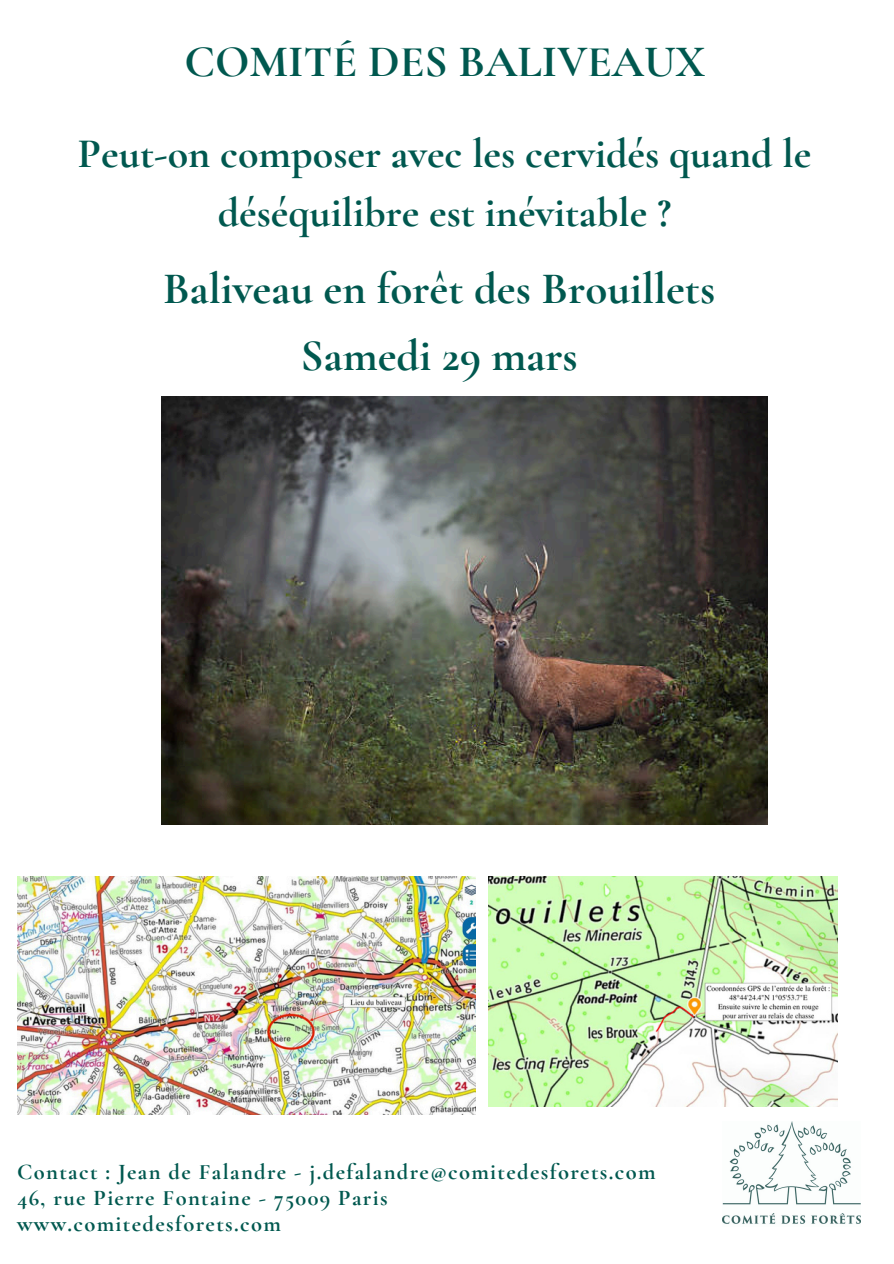
<style>
.page{position:relative;width:894px;height:1264px;background:#fff}
.page>*{position:absolute;margin:0;border:0;box-sizing:border-box;transform-origin:0 0}
.t1{font:700 45px "Cormorant Garamond";color:#00584f}
.t2{font:700 42px/58.5px "Cormorant Garamond";color:#00584f;text-align:center}
.t3{font:700 22.5px "Cormorant Garamond";letter-spacing:.06em;color:#00584f}
</style>
<div class="page">
<img style="left:161px;top:396px;width:606px;height:428px">
<img style="left:722px;top:1121px;width:138px;height:103px">
<img style="left:488px;top:876px;width:349px;height:230px">
<img style="left:17px;top:876px;width:458px;height:238px">
<h1 class="t1" style="left:184px;top:34px;width:522px">COMITÉ DES BALIVEAUX</h1>
<p class="t2" style="left:78px;top:125px;width:734px">Peut-on composer avec les cervidés quand le déséquilibre est inévitable ?</p>
<p class="t1" style="left:163px;top:261px;width:553px">Baliveau en forêt des Brouillets</p>
<p class="t1" style="left:300px;top:328px;width:278px">Samedi 29 mars</p>
<h2 class="t3" style="left:17px;top:1158px;width:639px">Contact : Jean de Falandre - j.defalandre@comitedesforets.com</h2>
<h2 class="t3" style="left:17px;top:1184px;width:372px">46, rue Pierre Fontaine - 75009 Paris</h2>
<h2 class="t3" style="left:17px;top:1210px;width:265px">www.comitedesforets.com</h2>
</div>
